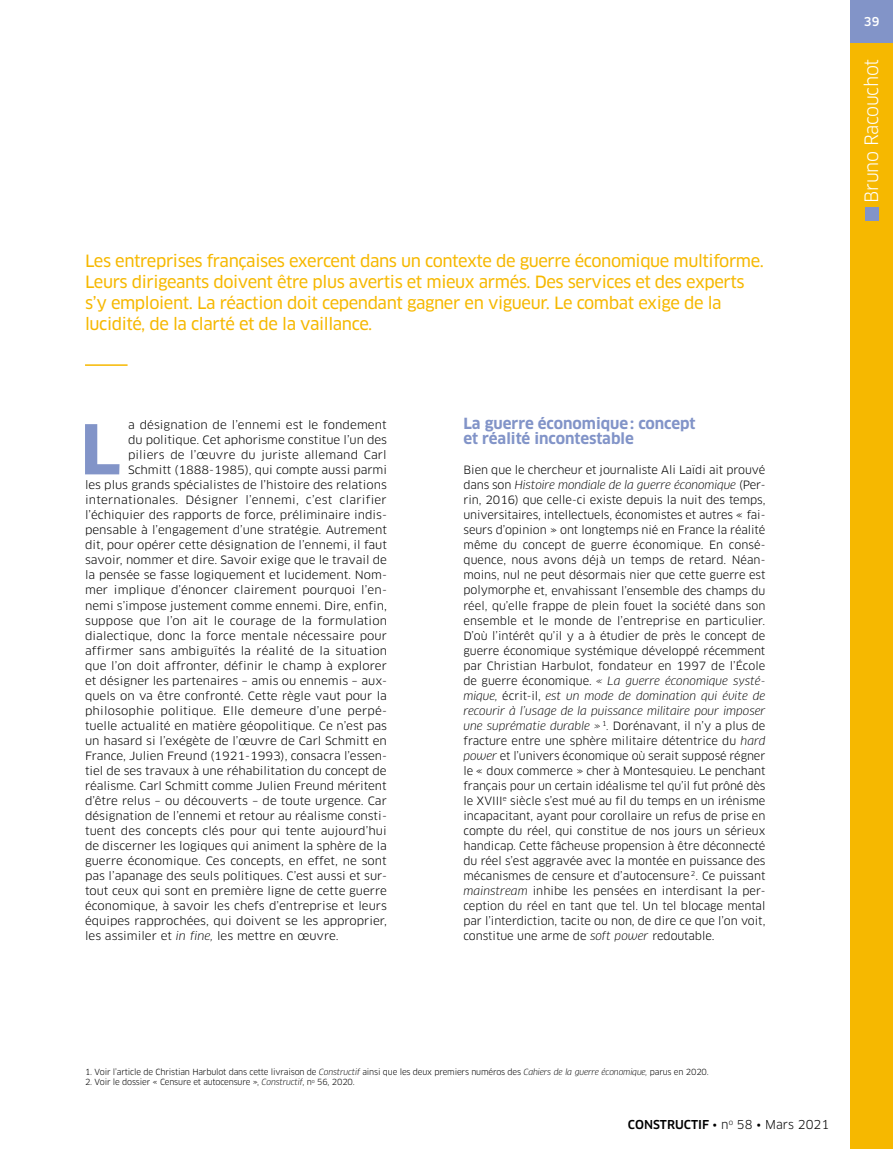
<style>
.page{position:relative;width:893px;height:1149px;background:#fff}
.page>*{position:absolute;margin:0;border:0;box-sizing:border-box;transform-origin:0 0}
.t1{font:700 66.9px "Clan OT";color:#8294c8;scale:1.08 1}
.t2{font:18px "Clan OT";letter-spacing:-.025em;color:#fff}
.t3{font:16.5px/21px "Clan OT News";letter-spacing:-.025em;color:#f6b800}
.t4{font:700 15px/15px "Clan OT";color:#8294c8}
.t5{font:12px "Clan OT";color:#000}
.t6{font:500 12px "Clan OT";color:#fff}
.t7{font:11.1px "Clan OT";color:#000;scale:1.06 1}
.t8{font:11.1px/15px "Clan OT";color:#000;text-align:justify}
.t9{font:11.1px "Clan OT";letter-spacing:.02em;color:#000;scale:1.06 1}
.t10{font:8.25px "Clan OT";letter-spacing:-.02em;color:#000}
.s1{font-style:italic}
.s2{font-weight:500}
</style>
<div class="page">
<div style="left:850px;top:43px;width:43px;height:1105px;background:#f6b800"></div>
<div style="left:850px;top:0;width:43px;height:43px;background:#8294c8"></div>
<div style="left:865px;top:207px;width:13px;height:14px;background:#8294c8"></div>
<hr style="left:85px;top:364px;width:43px;height:2px;background:#f6b800">
<p class="t3" style="left:85px;top:251px;width:680px">Les entreprises françaises exercent dans un contexte de guerre économique multiforme.<br>Leurs dirigeants doivent être plus avertis et mieux armés. Des services et des experts s’y emploient. La réaction doit cependant gagner en vigueur. Le combat exige de la lucidité, de la clarté et de la vaillance.</p>
<h1 class="t1" style="left:80px;top:411px;width:39px">L</h1>
<p class="t7" style="left:128px;top:418px;width:246px">a désignation de l’ennemi est le fondement</p>
<p class="t7" style="left:128px;top:433px;width:246px">du politique. Cet aphorisme constitue l’un des</p>
<p class="t7" style="left:128px;top:448px;width:246px">piliers de l’œuvre du juriste allemand Carl</p>
<p class="t7" style="left:128px;top:463px;width:246px">Schmitt (1888-1985), qui compte aussi parmi</p>
<p class="t7" style="left:85px;top:478px;width:286px">les plus grands spécialistes de l’histoire des relations</p>
<p class="t9" style="left:85px;top:493px;width:286px">internationales. Désigner l’ennemi, c’est clarifier</p>
<p class="t7" style="left:85px;top:508px;width:286px">l’échiquier des rapports de force, préliminaire indis-</p>
<p class="t7" style="left:85px;top:523px;width:286px">pensable à l’engagement d’une stratégie. Autrement</p>
<p class="t7" style="left:85px;top:538px;width:286px">dit, pour opérer cette désignation de l’ennemi, il faut</p>
<p class="t7" style="left:85px;top:553px;width:286px">savoir, nommer et dire. Savoir exige que le travail de</p>
<p class="t7" style="left:85px;top:568px;width:286px">la pensée se fasse logiquement et lucidement. Nom-</p>
<p class="t7" style="left:85px;top:583px;width:286px">mer implique d’énoncer clairement pourquoi l’en-</p>
<p class="t7" style="left:85px;top:598px;width:286px">nemi s’impose justement comme ennemi. Dire, enfin,</p>
<p class="t7" style="left:85px;top:613px;width:286px">suppose que l’on ait le courage de la formulation</p>
<p class="t7" style="left:85px;top:628px;width:286px">dialectique, donc la force mentale nécessaire pour</p>
<p class="t7" style="left:85px;top:643px;width:286px">affirmer sans ambiguïtés la réalité de la situation</p>
<p class="t7" style="left:85px;top:658px;width:286px">que l’on doit affronter, définir le champ à explorer</p>
<p class="t7" style="left:85px;top:673px;width:286px">et désigner les partenaires – amis ou ennemis – aux-</p>
<p class="t7" style="left:85px;top:688px;width:286px">quels on va être confronté. Cette règle vaut pour la</p>
<p class="t7" style="left:85px;top:703px;width:286px">philosophie politique. Elle demeure d’une perpé-</p>
<p class="t7" style="left:85px;top:718px;width:286px">tuelle actualité en matière géopolitique. Ce n’est pas</p>
<p class="t7" style="left:85px;top:733px;width:286px">un hasard si l’exégète de l’œuvre de Carl Schmitt en</p>
<p class="t7" style="left:85px;top:748px;width:286px">France, Julien Freund (1921-1993), consacra l’essen-</p>
<p class="t7" style="left:85px;top:763px;width:286px">tiel de ses travaux à une réhabilitation du concept de</p>
<p class="t7" style="left:85px;top:778px;width:286px">réalisme. Carl Schmitt comme Julien Freund méritent</p>
<p class="t7" style="left:85px;top:793px;width:286px">d’être relus – ou découverts – de toute urgence. Car</p>
<p class="t7" style="left:85px;top:808px;width:286px">désignation de l’ennemi et retour au réalisme consti-</p>
<p class="t7" style="left:85px;top:823px;width:286px">tuent des concepts clés pour qui tente aujourd’hui</p>
<p class="t7" style="left:85px;top:838px;width:286px">de discerner les logiques qui animent la sphère de la</p>
<p class="t7" style="left:85px;top:853px;width:286px">guerre économique. Ces concepts, en effet, ne sont</p>
<p class="t7" style="left:85px;top:868px;width:286px">pas l’apanage des seuls politiques. C’est aussi et sur-</p>
<p class="t7" style="left:85px;top:883px;width:286px">tout ceux qui sont en première ligne de cette guerre</p>
<p class="t7" style="left:85px;top:898px;width:286px">économique, à savoir les chefs d’entreprise et leurs</p>
<p class="t7" style="left:85px;top:913px;width:286px">équipes rapprochées, qui doivent se les approprier,</p>
<p class="t7" style="left:85px;top:928px;width:241px">les assimiler et <span class="s1">in fine,</span> les mettre en œuvre.</p>
<h3 class="t4" style="left:463px;top:416px;width:234px">La guerre économique: concept et réalité incontestable</h3>
<p class="t8" style="left:463px;top:462px;width:303px">Bien que le chercheur et journaliste Ali Laïdi ait prouvé dans son <span class="s1">Histoire mondiale de la guerre économique</span> (Per&shy;rin, 2016) que celle-ci existe depuis la nuit des temps, universitaires, intellectuels, économistes et autres « fai&shy;seurs d’opinion » ont longtemps nié en France la réalité même du concept de guerre économique. En consé&shy;quence, nous avons déjà un temps de retard. Néan&shy;moins, nul ne peut désormais nier que cette guerre est polymorphe et, envahissant l’ensemble des champs du réel, qu’elle frappe de plein fouet la société dans son ensemble et le monde de l’entreprise en particulier.<br>D’où l’intérêt qu’il y a à étudier de près le concept de guerre économique systémique développé récemment par Christian Harbulot, fondateur en 1997 de l’École de guerre économique. <span class="s1">« La guerre économique systé&shy;mique,</span> écrit-il, <span class="s1">est un mode de domination qui évite de recourir à l’usage de la puissance militaire pour imposer une suprématie durable »</span> <sup>1</sup><span class="s1">.</span> Dorénavant, il n’y a plus de fracture entre une sphère militaire détentrice du <span class="s1">hard power</span> et l’univers économique où serait supposé régner le « doux commerce » cher à Montesquieu. Le penchant français pour un certain idéalisme tel qu’il fut prôné dès le XVIII<sup>e</sup> siècle s’est mué au fil du temps en un irénisme incapacitant, ayant pour corollaire un refus de prise en compte du réel, qui constitue de nos jours un sérieux handicap. Cette fâcheuse propension à être déconnecté du réel s’est aggravée avec la montée en puissance des mécanismes de censure et d’autocensure <sup>2</sup>. Ce puissant <span class="s1">mainstream</span> inhibe les pensées en interdisant la per&shy;ception du réel en tant que tel. Un tel blocage mental par l’interdiction, tacite ou non, de dire ce que l’on voit, constitue une arme de <span class="s1">soft power</span> redoutable.</p>
<p class="t6" style="left:864px;top:15px;width:17px">39</p>
<h2 class="t2" style="left:861px;top:202px;width:145px;rotate:-90deg">Bruno Racouchot</h2>
<p class="t10" style="left:85px;top:1066px;width:625px">1. Voir l’article de Christian Harbulot dans cette livraison de <span class="s1">Constructif</span> ainsi que les deux premiers numéros des <span class="s1">Cahiers de la guerre économique,</span> parus en 2020.</p>
<p class="t10" style="left:85px;top:1076px;width:271px">2. Voir le dossier « Censure et autocensure », <span class="s1">Constructif</span>, n<sup>o</sup> 56, 2020.</p>
<p class="t5" style="left:628px;top:1116px;width:203px"><span class="s2">CONSTRUCTIF</span> • n<sup>o</sup> 58 • Mars 2021</p>
</div>
